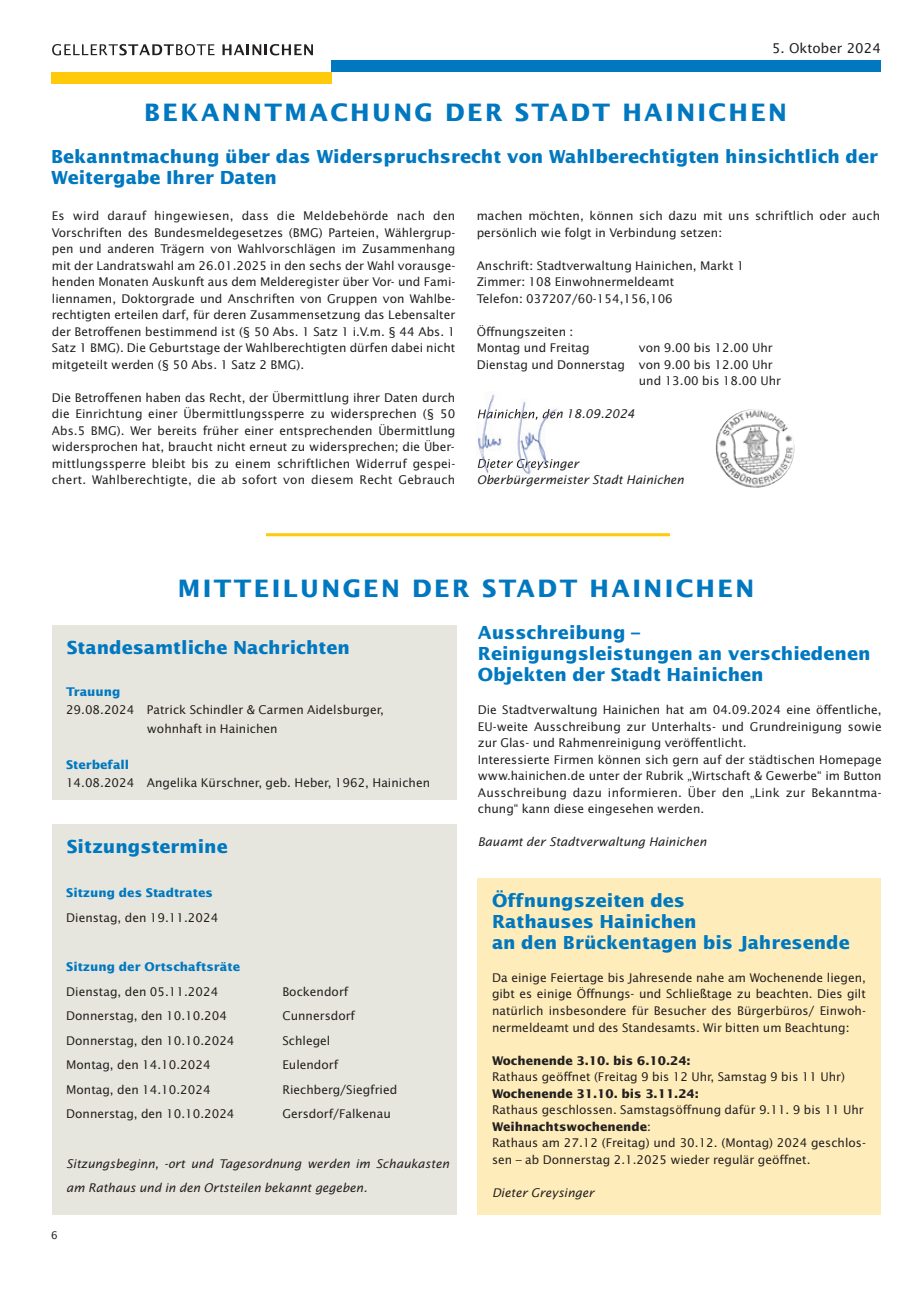
<style>
.page{position:relative;width:915px;height:1293px;background:#fff}
.page>*{position:absolute;margin:0;border:0;box-sizing:border-box;transform-origin:0 0}
.t1{font:700 24px "Lucida Sans";letter-spacing:.1em;color:#0078c0}
.t2{font:700 18px/21px "Lucida Sans";color:#0078c0}
.t3{font:13.5px "Lucida Sans";color:#231f20}
.t4{font:12px/16.5px "Lucida Sans";color:#231f20}
.t5{font:italic 12px/24.6px "Lucida Sans";color:#231f20}
.t6{font:700 12px "Lucida Sans";color:#0078c0}
.t7{font:700 12px "Lucida Sans";color:#231f20}
.t8{font:10.5px "Lucida Sans";color:#231f20}
.s1{font-weight:700}
</style>
<div class="page">
<div style="left:331px;top:60px;width:550px;height:12px;background:#0078c0"></div>
<div style="left:51px;top:72px;width:280px;height:12px;background:#feca0a"></div>
<svg style="left:52px;top:44px;width:162px;height:11px"></svg>
<svg style="left:222px;top:44px;width:91px;height:11px"></svg>
<hr style="left:266px;top:533px;width:403px;height:3px;background:#feca0a">
<div style="left:52px;top:625px;width:404px;height:175px;background:#e7e6de"></div>
<div style="left:52px;top:824px;width:404px;height:390px;background:#e7e6de"></div>
<div style="left:477px;top:878px;width:403px;height:336px;background:#feedbb"></div>
<img style="left:715px;top:409px;width:79px;height:79px;border-radius:50%">
<img style="left:477px;top:391px;width:69px;height:85px">
<img style="left:477px;top:409px;width:82px;height:11px">
<img style="left:477px;top:459px;width:82px;height:11px">
<img style="left:478px;top:475px;width:43px;height:2px">
<p class="t3" style="left:771px;top:43px;width:110px">5. Oktober 2024</p>
<h1 class="t1" style="left:144px;top:102px;width:644px">BEKANNTMACHUNG DER STADT HAINICHEN</h1>
<h2 class="t2" style="left:51px;top:147px;width:828px">Bekanntmachung über das Widerspruchsrecht von Wahlberechtigten hinsichtlich der<br>Weitergabe Ihrer Daten</h2>
<p class="t4" style="left:52px;top:208px;width:405px;text-align:justify">Es wird darauf hingewiesen, dass die Meldebehörde nach den Vorschriften des Bundesmeldegesetzes (BMG) Parteien, Wählergrup&shy;pen und anderen Trägern von Wahlvorschlägen im Zusammenhang mit der Landratswahl am 26.01.2025 in den sechs der Wahl vorausge&shy;henden Monaten Auskunft aus dem Melderegister über Vor- und Fami&shy;liennamen, Doktorgrade und Anschriften von Gruppen von Wahlbe&shy;rechtigten erteilen darf, für deren Zusammensetzung das Lebensalter der Betroffenen bestimmend ist (§ 50 Abs. 1 Satz 1 i.V.m. § 44 Abs. 1<br>Satz 1 BMG). Die Geburtstage der Wahlberechtigten dürfen dabei nicht mitgeteilt werden (§ 50 Abs. 1 Satz 2 BMG).</p>
<p class="t4" style="left:52px;top:390px;width:405px;text-align:justify">Die Betroffenen haben das Recht, der Übermittlung ihrer Daten durch die Einrichtung einer Übermittlungssperre zu widersprechen (§ 50<br>Abs.5 BMG). Wer bereits früher einer entsprechenden Übermittlung widersprochen hat, braucht nicht erneut zu widersprechen; die Über&shy;mittlungssperre bleibt bis zu einem schriftlichen Widerruf gespei&shy;chert. Wahlberechtigte, die ab sofort von diesem Recht Gebrauch</p>
<p class="t4" style="left:476px;top:208px;width:405px">machen möchten, können sich dazu mit uns schriftlich oder auch persönlich wie folgt in Verbindung setzen:</p>
<p class="t4" style="left:476px;top:258px;width:269px">Anschrift: Stadtverwaltung Hainichen, Markt 1<br>Zimmer: 108 Einwohnermeldeamt<br>Telefon: 037207/60-154,156,106</p>
<p class="t4" style="left:476px;top:324px;width:114px">Öffnungszeiten :<br>Montag und Freitag</p>
<p class="t4" style="left:638px;top:340px;width:135px">von 9.00 bis 12.00 Uhr</p>
<p class="t4" style="left:476px;top:357px;width:297px">Dienstag und Donnerstag von 9.00 bis 12.00 Uhr</p>
<p class="t4" style="left:638px;top:373px;width:144px">und 13.00 bis 18.00 Uhr</p>
<p class="t5" style="left:476px;top:468px;width:209px">Oberbürgermeister Stadt Hainichen</p>
<h1 class="t1" style="left:178px;top:578px;width:577px">MITTEILUNGEN DER STADT HAINICHEN</h1>
<h2 class="t2" style="left:67px;top:638px;width:284px">Standesamtliche Nachrichten</h2>
<p class="t6" style="left:66px;top:687px;width:56px">Trauung</p>
<p class="t4" style="left:147px;top:702px;width:238px;line-height:18.1px;text-indent:-81px">29.08.2024 Patrick Schindler &amp; Carmen Aidelsburger, wohnhaft in Hainichen</p>
<p class="t6" style="left:66px;top:760px;width:65px">Sterbefall</p>
<p class="t4" style="left:66px;top:775px;width:365px">14.08.2024 Angelika Kürschner, geb. Heber, 1962, Hainichen</p>
<h2 class="t2" style="left:67px;top:837px;width:162px">Sitzungstermine</h2>
<p class="t6" style="left:66px;top:888px;width:148px">Sitzung des Stadtrates</p>
<p class="t4" style="left:66px;top:910px;width:153px">Dienstag, den 19.11.2024</p>
<p class="t6" style="left:66px;top:961px;width:175px">Sitzung der Ortschaftsräte</p>
<p class="t4" style="left:66px;top:984px;width:153px">Dienstag, den 05.11.2024</p>
<p class="t4" style="left:282px;top:984px;width:67px">Bockendorf</p>
<p class="t4" style="left:66px;top:1008px;width:162px">Donnerstag, den 10.10.204</p>
<p class="t4" style="left:282px;top:1008px;width:74px">Cunnersdorf</p>
<p class="t4" style="left:66px;top:1033px;width:170px">Donnerstag, den 10.10.2024</p>
<p class="t4" style="left:282px;top:1033px;width:49px">Schlegel</p>
<p class="t4" style="left:66px;top:1057px;width:146px">Montag, den 14.10.2024</p>
<p class="t4" style="left:282px;top:1057px;width:57px">Eulendorf</p>
<p class="t4" style="left:66px;top:1082px;width:146px">Montag, den 14.10.2024</p>
<p class="t4" style="left:282px;top:1082px;width:116px">Riechberg/Siegfried</p>
<p class="t4" style="left:66px;top:1107px;width:170px">Donnerstag, den 10.10.2024</p>
<p class="t4" style="left:282px;top:1107px;width:110px">Gersdorf/Falkenau</p>
<p class="t5" style="left:66px;top:1152px;width:384px">Sitzungsbeginn, -ort und Tagesordnung werden im Schaukasten am Rathaus und in den Ortsteilen bekannt gegeben.</p>
<p class="t8" style="left:51px;top:1230px;width:8px">6</p>
<h2 class="t2" style="left:477px;top:623px;width:394px">Ausschreibung –<br>Reinigungsleistungen an verschiedenen<br>Objekten der Stadt Hainichen</h2>
<p class="t4" style="left:477px;top:702px;width:405px">Die Stadtverwaltung Hainichen hat am 04.09.2024 eine öffentliche, EU-weite Ausschreibung zur Unterhalts- und Grundreinigung sowie zur Glas- und Rahmenreinigung veröffentlicht.<br>Interessierte Firmen können sich gern auf der städtischen Homepage www.hainichen.de unter der Rubrik „Wirtschaft &amp; Gewerbe“ im Button Ausschreibung dazu informieren. Über den „Link zur Bekanntma&shy;chung“ kann diese eingesehen werden.</p>
<p class="t5" style="left:477px;top:830px;width:230px">Bauamt der Stadtverwaltung Hainichen</p>
<h2 class="t2" style="left:492px;top:891px;width:359px">Öffnungszeiten des<br>Rathauses Hainichen<br>an den Brückentagen bis Jahresende</h2>
<p class="t4" style="left:492px;top:970px;width:375px;text-align:justify">Da einige Feiertage bis Jahresende nahe am Wochenende liegen, gibt es einige Öffnungs- und Schließtage zu beachten. Dies gilt natürlich insbesondere für Besucher des Bürgerbüros/ Einwoh&shy;nermeldeamt und des Standesamts. Wir bitten um Beachtung:</p>
<p class="t7" style="left:492px;top:1055px;width:200px">Wochenende 3.10. bis 6.10.24:</p>
<p class="t4" style="left:492px;top:1069px;width:354px">Rathaus geöffnet (Freitag 9 bis 12 Uhr, Samstag 9 bis 11 Uhr)</p>
<p class="t7" style="left:492px;top:1088px;width:208px">Wochenende 31.10. bis 3.11.24:</p>
<p class="t4" style="left:492px;top:1102px;width:375px">Rathaus geschlossen. Samstagsöffnung dafür 9.11. 9 bis 11 Uhr <span class="s1">Weihnachtswochenende</span>:<br>Rathaus am 27.12 (Freitag) und 30.12. (Montag) 2024 geschlos&shy;sen – ab Donnerstag 2.1.2025 wieder regulär geöffnet.</p>
<p class="t5" style="left:492px;top:1181px;width:104px">Dieter Greysinger</p>
</div>
